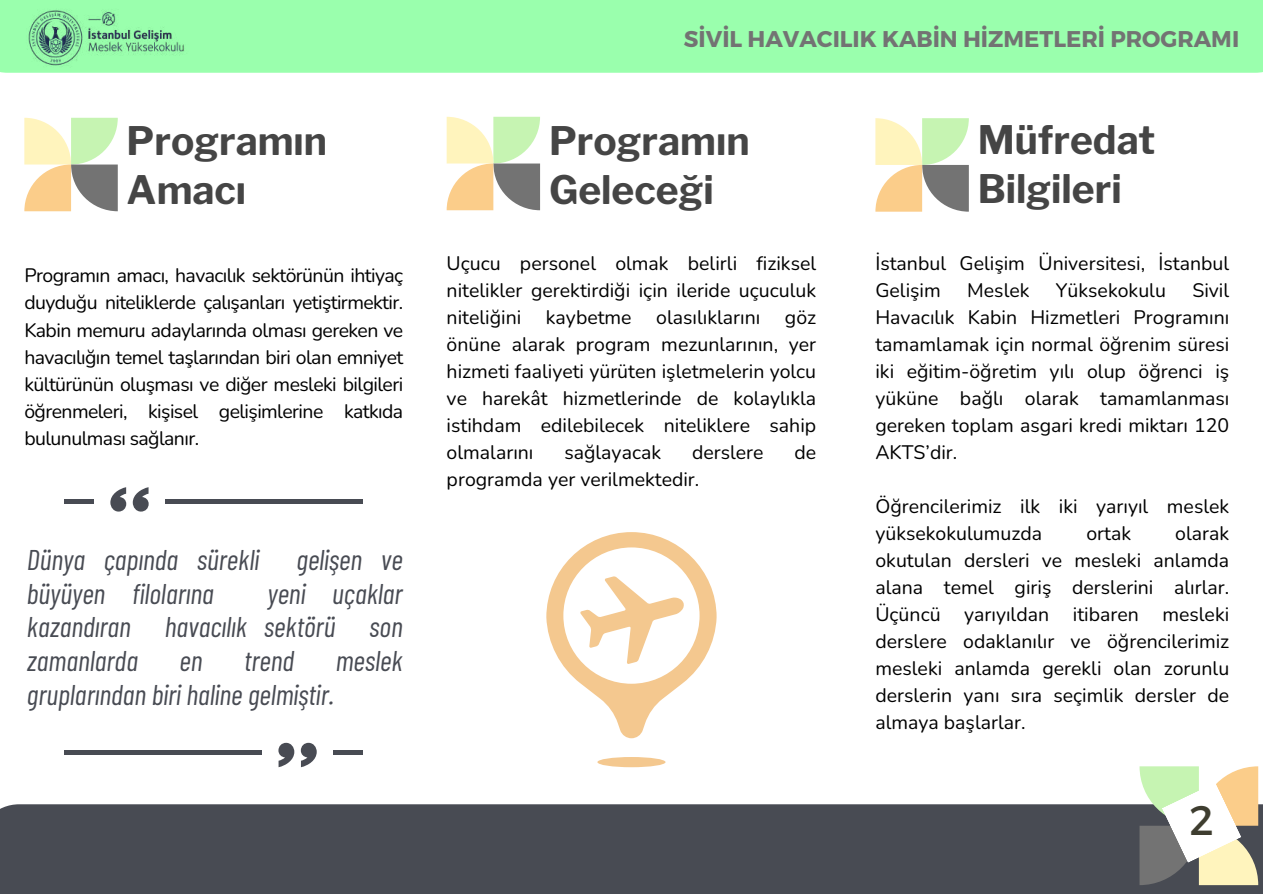
<style>
.page{position:relative;width:1263px;height:894px;background:#fff}
.page>*{position:absolute;margin:0;border:0;box-sizing:border-box;transform-origin:0 0}
.t1{font:41.25px "Montserrat";color:#3e3d2f}
.t2{font:700 39px/49.5px "Libre Franklin";color:#454545}
.t3{font:italic 28.5px/33.8px "Barlow Condensed";color:#484b53;text-align:justify}
.t4{font:700 22.8px "Montserrat";color:#737373}
.t5{font:19.5px/27px "Nunito";color:#000}
.t6{font:19.5px/27px "Nunito";letter-spacing:-.03em;color:#000}
</style>
<div class="page">
<div style="left:0;top:804px;width:1263px;height:89px;background:#484b53"></div>
<svg style="left:24px;top:118px;width:94px;height:93px"></svg>
<svg style="left:447px;top:117px;width:93px;height:93px"></svg>
<div style="left:0;top:0;width:1263px;height:73px;background:#9affad"></div>
<svg style="left:133px;top:487px;width:16px;height:24px"></svg>
<svg style="left:110px;top:487px;width:16px;height:24px"></svg>
<hr style="left:64px;top:499px;width:30px;height:4px;background:#484b53">
<hr style="left:165px;top:499px;width:198px;height:4px;background:#484b53">
<svg style="left:278px;top:742px;width:16px;height:25px"></svg>
<svg style="left:301px;top:742px;width:16px;height:25px"></svg>
<hr style="left:333px;top:750px;width:30px;height:4px;background:#484b53">
<hr style="left:64px;top:750px;width:198px;height:4px;background:#484b53">
<svg style="left:875px;top:118px;width:94px;height:93px"></svg>
<svg style="left:1139px;top:766px;width:119px;height:118px"></svg>
<img style="left:20px;top:10px;width:171px;height:63px">
<svg style="left:546px;top:532px;width:170px;height:235px"></svg>
<h2 class="t2" style="left:127px;top:116px;width:202px">Programın<br>Amacı</h2>
<p class="t6" style="left:24px;top:262px;width:380px">Programın amacı, havacılık sektörünün ihtiyaç duyduğu niteliklerde çalışanları yetiştirmektir.<br>Kabin memuru adaylarında olması gereken ve havacılığın temel taşlarından biri olan emniyet kültürünün oluşması ve diğer mesleki bilgileri öğrenmeleri, kişisel gelişimlerine katkıda bulunulması sağlanır.</p>
<h3 class="t3" style="left:27px;top:541px;width:234px">Dünya çapında sürekli</h3>
<h3 class="t3" style="left:297px;top:541px;width:108px">gelişen ve</h3>
<h3 class="t3" style="left:27px;top:575px;width:188px">büyüyen filolarına</h3>
<h3 class="t3" style="left:27px;top:575px;width:377px;text-indent:241px">yeni uçaklar kazandıran havacılık sektörü son zamanlarda</h3>
<h3 class="t3" style="left:180px;top:642px;width:24px">en</h3>
<h3 class="t3" style="left:244px;top:642px;width:52px">trend</h3>
<h3 class="t3" style="left:336px;top:642px;width:68px">meslek</h3>
<h3 class="t3" style="left:27px;top:676px;width:309px">gruplarından biri haline gelmiştir.</h3>
<p class="t4" style="left:684px;top:24px;width:557px">SİVİL HAVACILIK KABİN HİZMETLERİ PROGRAMI</p>
<h2 class="t2" style="left:549px;top:116px;width:202px">Programın<br>Geleceği</h2>
<p class="t5" style="left:447px;top:250px;width:371px;text-align:justify">Uçucu personel olmak belirli fiziksel nitelikler gerektirdiği için ileride uçuculuk niteliğini</p>
<p class="t5" style="left:546px;top:304px;width:87px">kaybetme</p>
<p class="t5" style="left:656px;top:304px;width:106px">olasılıklarını</p>
<p class="t5" style="left:447px;top:304px;width:371px;text-align:justify;text-indent:338px">göz önüne alarak program mezunlarının, yer hizmeti faaliyeti yürüten işletmelerin yolcu ve harekât hizmetlerinde de kolaylıkla istihdam edilebilecek niteliklere sahip olmalarını</p>
<p class="t5" style="left:564px;top:439px;width:98px">sağlayacak</p>
<p class="t5" style="left:692px;top:439px;width:73px">derslere</p>
<p class="t5" style="left:794px;top:439px;width:23px">de</p>
<p class="t5" style="left:447px;top:466px;width:254px">programda yer verilmektedir.</p>
<h2 class="t2" style="left:978px;top:115px;width:179px">Müfredat<br>Bilgileri</h2>
<p class="t5" style="left:875px;top:250px;width:355px">İstanbul Gelişim Üniversitesi, İstanbul<br>Gelişim</p>
<p class="t5" style="left:875px;top:277px;width:355px;text-indent:317px">Sivil<br>Havacılık Kabin Hizmetleri Programını tamamlamak için normal öğrenim süresi iki eğitim-öğretim yılı olup öğrenci iş yüküne bağlı olarak tamamlanması gereken toplam asgari kredi miktarı 120<br>AKTS’dir.</p>
<p class="t5" style="left:875px;top:493px;width:355px">Öğrencilerimiz ilk iki yarıyıl meslek yüksekokulumuzda</p>
<p class="t5" style="left:967px;top:277px;width:64px">Meslek</p>
<p class="t5" style="left:1056px;top:277px;width:112px">Yüksekokulu</p>
<p class="t5" style="left:875px;top:520px;width:355px;text-indent:300px">olarak okutulan dersleri ve mesleki anlamda alana temel giriş derslerini alırlar.<br>Üçüncü yarıyıldan itibaren mesleki derslere odaklanılır ve öğrencilerimiz mesleki anlamda gerekli olan zorunlu derslerin yanı sıra seçimlik dersler de almaya başlarlar.</p>
<p class="t5" style="left:1086px;top:520px;width:46px">ortak</p>
<h1 class="t1" style="left:1189px;top:793px;width:26px">2</h1>
</div>
